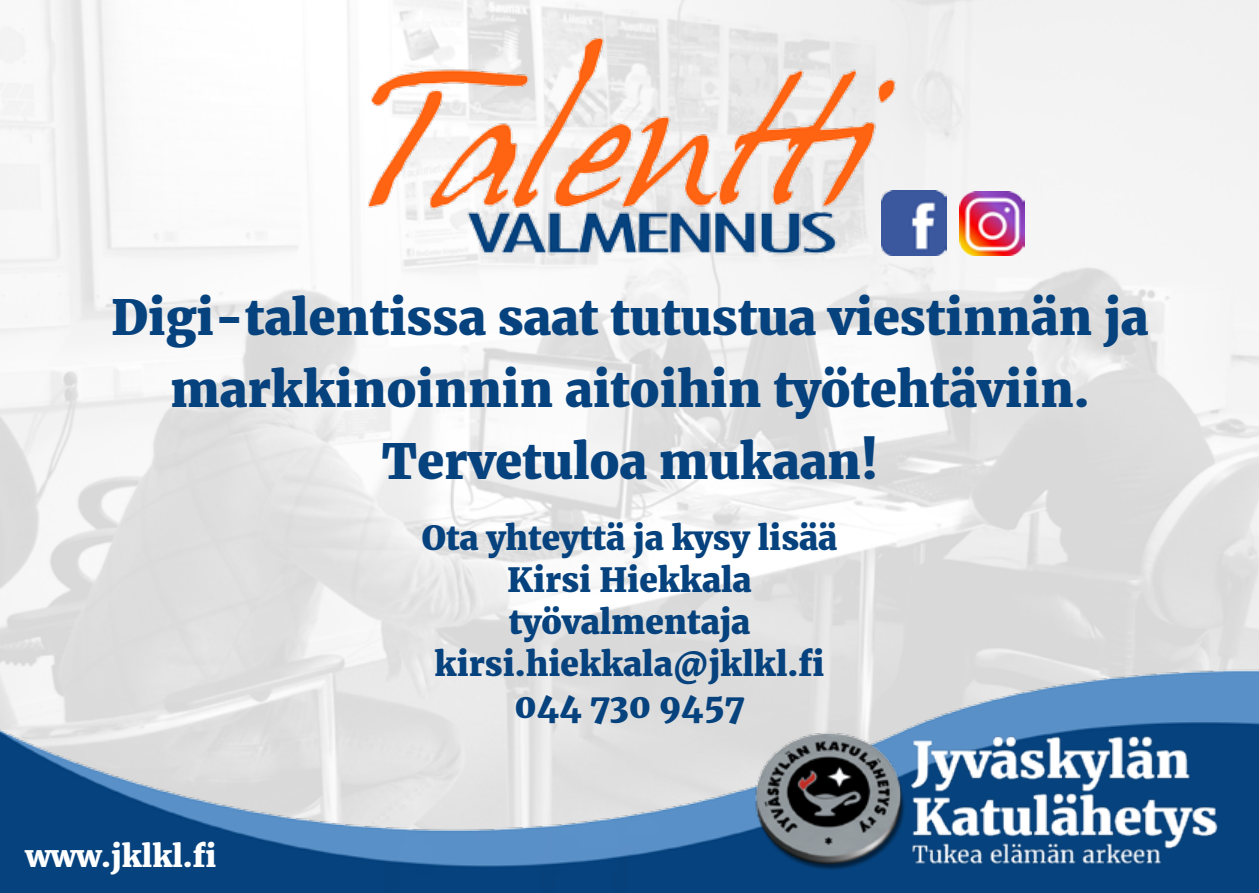
<style>
.page{position:relative;width:1259px;height:893px;background:#fff}
.page>*{position:absolute;margin:0;border:0;box-sizing:border-box;transform-origin:0 0}
.t1{font:800 48px/72px "Merriweather";color:#06427d;text-align:center}
.t2{font:800 33px/42px "Merriweather";color:#06427d;text-align:center}
.t3{font:800 30px "Merriweather";color:#fff}
</style>
<div class="page">
<img style="left:0;top:0;width:1259px;height:835px">
<img style="left:1px;top:657px;width:1258px;height:236px">
<img style="left:349px;top:19px;width:561px;height:274px">
<img style="left:741px;top:726px;width:490px;height:150px">
<img style="left:881px;top:190px;width:66px;height:66px">
<img style="left:959px;top:191px;width:65px;height:65px">
<p class="t1" style="left:111px;top:282px;width:1038px">Digi-talentissa saat tutustua viestinnän ja markkinoinnin aitoihin työtehtäviin.<br>Tervetuloa mukaan!</p>
<p class="t3" style="left:26px;top:838px;width:192px">www.jklkl.fi</p>
<p class="t2" style="left:422px;top:517px;width:417px">Ota yhteyttä ja kysy lisää<br>Kirsi Hiekkala työvalmentaja kirsi.hiekkala@jklkl.fi<br>044 730 9457</p>
</div>
